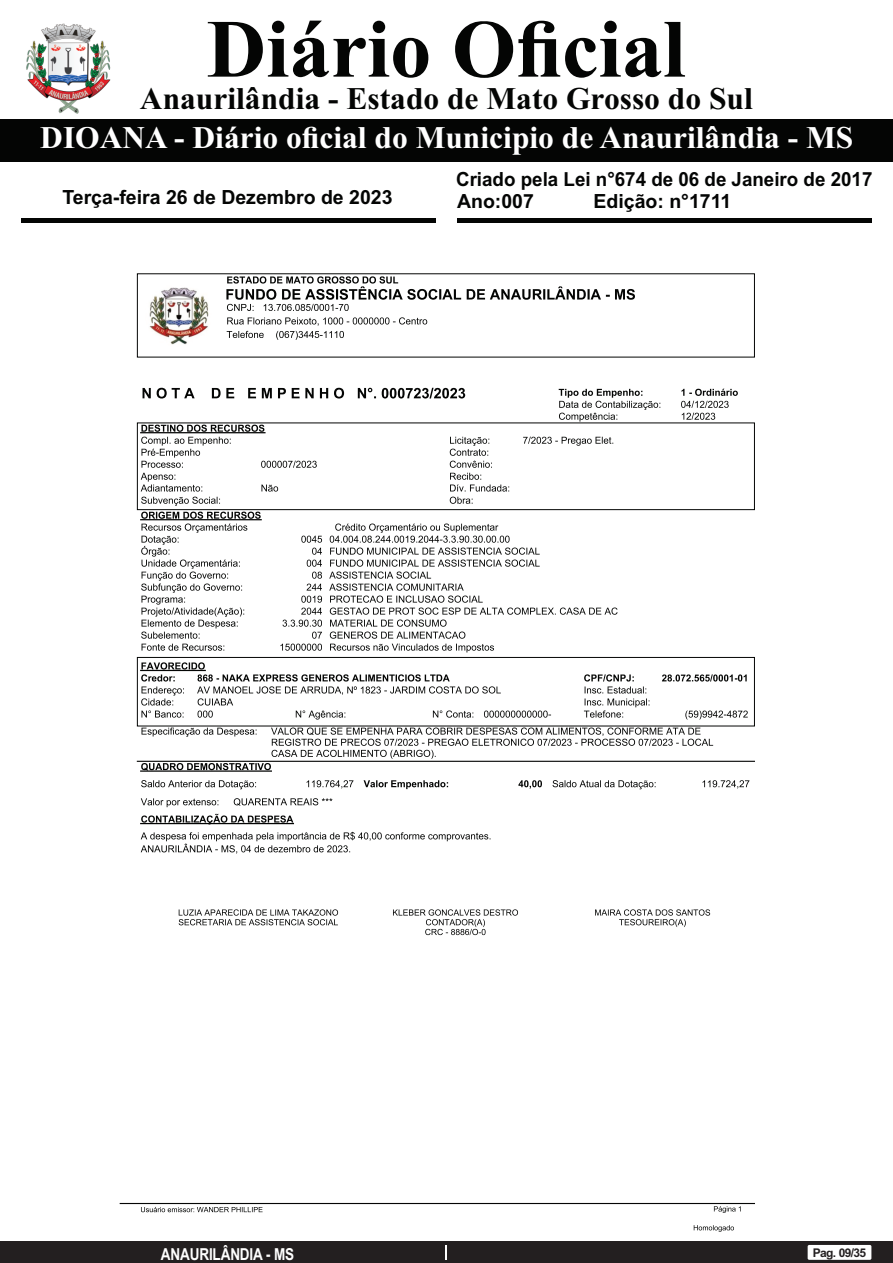
<style>
.page{position:relative;width:893px;height:1263px;background:#fff}
.page>*{position:absolute;margin:0;border:0;box-sizing:border-box;transform-origin:0 0}
.t1{font:700 82.5px "Times New Roman";color:#040504}
.t2{font:700 31.5px "Times New Roman";color:#fff}
.t3{font:700 31.5px "Times New Roman";color:#040504}
.t4{font:700 19.5px/21.8px "Arial";color:#040504;scale:.96 1}
.t5{font:700 19.5px "Arial";color:#040504}
.t6{font:700 16.5px "Arial Narrow";letter-spacing:-.01em;color:#fff}
.t7{font:700 12px "Arial";letter-spacing:-.055em;color:#231f20}
</style>
<div class="page">
<svg style="left:143px;top:388px;width:322px;height:10px"></svg>
<svg style="left:559px;top:389px;width:101px;height:33px"></svg>
<svg style="left:681px;top:389px;width:57px;height:31px"></svg>
<svg style="left:227px;top:317px;width:200px;height:23px"></svg>
<svg style="left:226px;top:276px;width:409px;height:35px"></svg>
<img style="left:149px;top:287px;width:60px;height:58px">
<div style="left:137px;top:422px;width:618px;height:88px;border:1px solid #040504"></div>
<svg style="left:523px;top:437px;width:90px;height:9px"></svg>
<svg style="left:450px;top:437px;width:59px;height:67px"></svg>
<svg style="left:141px;top:425px;width:176px;height:81px"></svg>
<svg style="left:141px;top:512px;width:120px;height:139px"></svg>
<svg style="left:329px;top:523px;width:289px;height:129px"></svg>
<svg style="left:280px;top:536px;width:42px;height:115px"></svg>
<hr style="left:137px;top:761px;width:617px;height:1px;background:#040504">
<div style="left:137px;top:657px;width:618px;height:69px;border:1px solid #040504"></div>
<svg style="left:584px;top:674px;width:65px;height:44px"></svg>
<svg style="left:141px;top:662px;width:410px;height:57px"></svg>
<svg style="left:662px;top:674px;width:85px;height:7px"></svg>
<svg style="left:685px;top:710px;width:63px;height:9px"></svg>
<svg style="left:141px;top:798px;width:77px;height:9px"></svg>
<svg style="left:141px;top:780px;width:115px;height:9px"></svg>
<svg style="left:307px;top:780px;width:46px;height:8px"></svg>
<svg style="left:364px;top:780px;width:84px;height:9px"></svg>
<svg style="left:518px;top:780px;width:24px;height:9px"></svg>
<svg style="left:553px;top:780px;width:103px;height:9px"></svg>
<svg style="left:702px;top:780px;width:47px;height:8px"></svg>
<hr style="left:141px;top:770px;width:130px;height:2px;background:#040504">
<svg style="left:141px;top:727px;width:572px;height:44px"></svg>
<svg style="left:234px;top:798px;width:98px;height:8px"></svg>
<svg style="left:141px;top:814px;width:152px;height:10px"></svg>
<svg style="left:141px;top:832px;width:349px;height:22px"></svg>
<svg style="left:595px;top:909px;width:115px;height:18px"></svg>
<svg style="left:179px;top:909px;width:159px;height:16px"></svg>
<svg style="left:393px;top:909px;width:125px;height:26px"></svg>
<svg style="left:714px;top:1206px;width:27px;height:7px"></svg>
<hr style="left:120px;top:1203px;width:634px;height:1px;background:#040504">
<svg style="left:694px;top:1225px;width:40px;height:7px"></svg>
<svg style="left:141px;top:1207px;width:122px;height:5px"></svg>
<div style="left:0;top:1242px;width:893px;height:21px;background:#231f20"></div>
<svg style="left:446px;top:1245px;width:1px;height:15px"></svg>
<div style="left:808px;top:1245px;width:63px;height:15px;background:#fff;border-radius:2px"></div>
<div style="left:0;top:119px;width:893px;height:42px;background:#040504"></div>
<hr style="left:21px;top:218px;width:415px;height:4px;background:#040504">
<hr style="left:457px;top:218px;width:415px;height:4px;background:#040504">
<img style="left:26px;top:23px;width:85px;height:91px">
<h1 class="t1" style="left:207px;top:21px;width:480px">Diário Oficial</h1>
<p class="t3" style="left:140px;top:88px;width:614px">Anaurilândia - Estado de Mato Grosso do Sul</p>
<p class="t2" style="left:40px;top:126px;width:814px">DIOANA - Diário oficial do Municipio de Anaurilândia - MS</p>
<p class="t5" style="left:62px;top:190px;width:332px">Terça-feira 26 de Dezembro de 2023</p>
<p class="t4" style="left:456px;top:170px;width:435px">Criado pela Lei n°674 de 06 de Janeiro de 2017<br>Ano:007</p>
<p class="t5" style="left:593px;top:193px;width:139px">Edição: n°1711</p>
<p class="t6" style="left:161px;top:1248px;width:135px">ANAURILÂNDIA - MS</p>
<p class="t7" style="left:813px;top:1248px;width:55px">Pag. 09/35</p>
</div>
